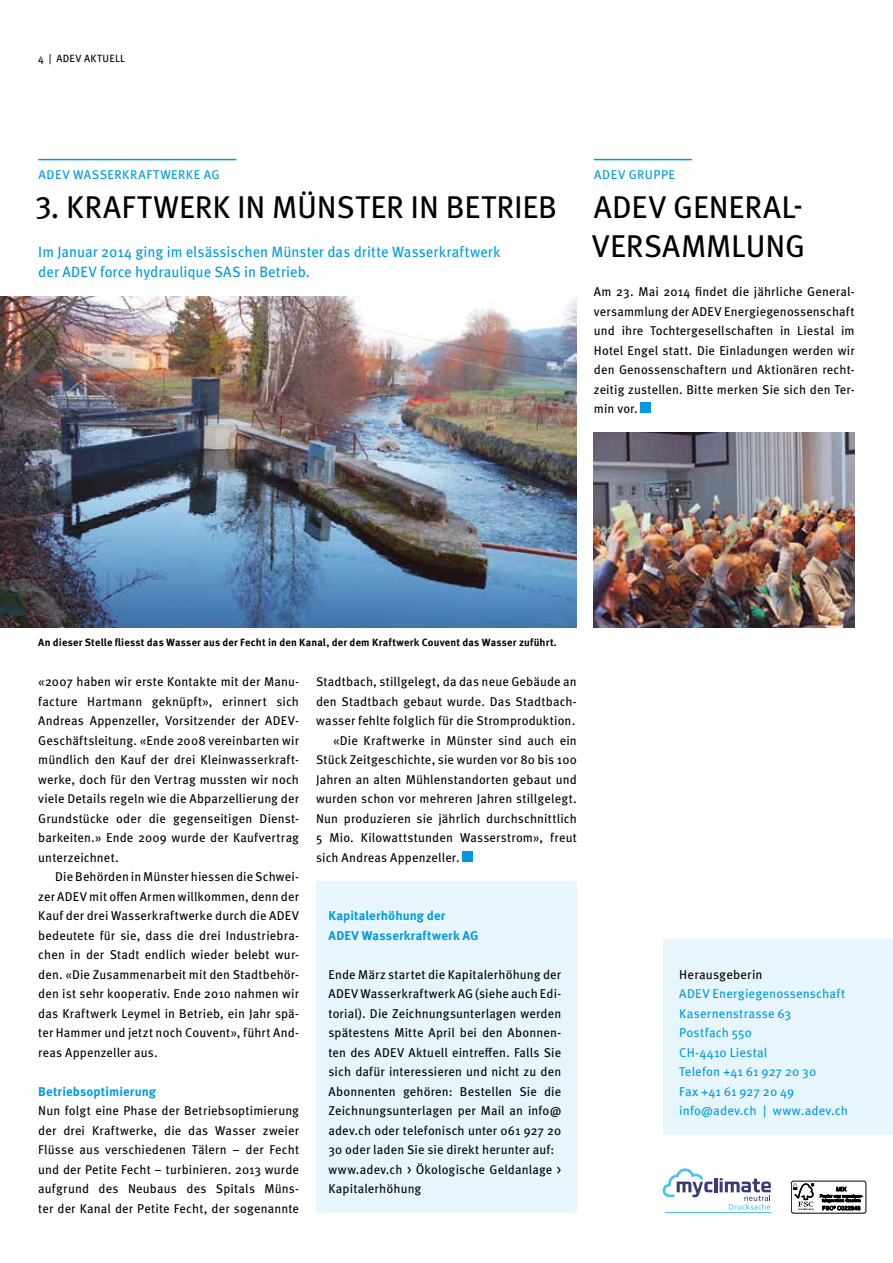
<style>
.page{position:relative;width:893px;height:1263px;background:#fff}
.page>*{position:absolute;margin:0;border:0;box-sizing:border-box;transform-origin:0 0}
.t1{font:31.5px/39px "Meta Pro";color:#000}
.t2{font:15px/19.5px "Meta Pro";letter-spacing:.005em;color:#0099e0}
.t3{font:12.75px/19.5px "Meta Pro";letter-spacing:.01em;color:#000;text-align:justify}
.t4{font:12.75px/19.5px "Meta Pro";letter-spacing:.015em;color:#0099e0}
.t5{font:700 12.75px/19.5px "Meta Pro";letter-spacing:.01em;color:#0099e0}
.t6{font:12.75px "Meta Pro";letter-spacing:.045em;color:#0099e0}
.t7{font:12.75px "Meta Pro";letter-spacing:.04em;color:#0099e0}
.t8{font:700 10.5px "Meta Pro";letter-spacing:.02em;color:#000}
.t9{font:10.5px "Meta Pro";letter-spacing:.035em;color:#000}
</style>
<div class="page">
<div style="left:663px;top:940px;width:230px;height:195px;background:#e7f6fd"></div>
<div style="left:316px;top:881px;width:261px;height:332px;background:#e7f6fd"></div>
<hr style="left:38px;top:159px;width:198px;height:1px;background:#0099e0">
<hr style="left:594px;top:159px;width:98px;height:1px;background:#0099e0">
<div style="left:641px;top:403px;width:10px;height:10px;background:#0099e0"></div>
<div style="left:462px;top:851px;width:11px;height:11px;background:#0099e0"></div>
<img style="left:0;top:296px;width:577px;height:332px">
<div style="left:791px;top:1181px;width:75px;height:32px;border:1px solid #000;border-radius:2px"></div>
<svg style="left:793px;top:1183px;width:21px;height:28px"></svg>
<svg style="left:820px;top:1186px;width:43px;height:24px"></svg>
<hr style="left:665px;top:1212px;width:106px;height:1px;background:#4fc1ef">
<hr style="left:714px;top:1178px;width:3px;height:14px;background:#3c3a79">
<svg style="left:663px;top:1168px;width:49px;height:29px"></svg>
<svg style="left:720px;top:1178px;width:51px;height:31px"></svg>
<img style="left:594px;top:433px;width:261px;height:195px">
<p class="t9" style="left:38px;top:52px;width:88px">4 | ADEV AKTUELL</p>
<p class="t6" style="left:39px;top:167px;width:183px">ADEV WASSERKRAFTWERKE AG</p>
<h1 class="t1" style="left:35px;top:188px;width:524px">3. KRAFTWERK IN MÜNSTER IN BETRIEB</h1>
<p class="t2" style="left:38px;top:242px;width:464px">Im Januar 2014 ging im elsässischen Münster das dritte Wasserkraftwerk der ADEV force hydraulique SAS in Betrieb.</p>
<p class="t7" style="left:594px;top:167px;width:82px">ADEV GRUPPE</p>
<h1 class="t1" style="left:592px;top:188px;width:215px">ADEV GENERAL-<br>VERSAMMLUNG</h1>
<p class="t3" style="left:594px;top:282px;width:262px">Am 23. Mai 2014 findet die jährliche General&shy;versammlung der ADEV Energiegenossenschaft und ihre Tochtergesellschaften in Liestal im Hotel Engel statt. Die Einladungen werden wir den Genossenschaftern und Aktionären recht&shy;zeitig zustellen. Bitte merken Sie sich den Ter&shy;min vor.</p>
<p class="t8" style="left:38px;top:636px;width:520px">An dieser Stelle fliesst das Wasser aus der Fecht in den Kanal, der dem Kraftwerk Couvent das Wasser zuführt.</p>
<p class="t3" style="left:38px;top:672px;width:262px">«2007 haben wir erste Kontakte mit der Manu&shy;facture Hartmann geknüpft», erinnert sich Andreas Appenzeller, Vorsitzender der ADEV-Geschäftsleitung. «Ende 2008 vereinbarten wir mündlich den Kauf der drei Kleinwasserkraft&shy;werke, doch für den Vertrag mussten wir noch viele Details regeln wie die Abparzellierung der Grundstücke oder die gegenseitigen Dienst&shy;barkeiten.» Ende 2009 wurde der Kaufvertrag unterzeichnet.</p>
<p class="t3" style="left:38px;top:867px;width:262px;text-indent:17px">Die Behörden in Münster hiessen die Schwei&shy;zer ADEV mit offen Armen willkommen, denn der Kauf der drei Wasserkraftwerke durch die ADEV bedeutete für sie, dass die drei Industriebra&shy;chen in der Stadt endlich wieder belebt wur&shy;den. «Die Zusammenarbeit mit den Stadtbehör&shy;den ist sehr kooperativ. Ende 2010 nahmen wir das Kraftwerk Leymel in Betrieb, ein Jahr spä&shy;ter Hammer und jetzt noch Couvent», führt And&shy;reas Appenzeller aus.</p>
<p class="t5" style="left:38px;top:1081px;width:119px">Betriebsoptimierung</p>
<p class="t3" style="left:38px;top:1101px;width:262px">Nun folgt eine Phase der Betriebsoptimierung der drei Kraftwerke, die das Wasser zweier Flüsse aus verschiedenen Tälern – der Fecht und der Petite Fecht – turbinieren. 2013 wurde aufgrund des Neubaus des Spitals Müns&shy;ter der Kanal der Petite Fecht, der sogenannte</p>
<p class="t3" style="left:316px;top:672px;width:262px">Stadtbach, stillgelegt, da das neue Gebäude an</p>
<p class="t3" style="left:316px;top:691px;width:262px">den Stadtbach gebaut wurde. Das Stadtbach-</p>
<p class="t3" style="left:316px;top:711px;width:261px">wasser fehlte folglich für die Stromproduktion.</p>
<p class="t3" style="left:333px;top:730px;width:245px">«Die Kraftwerke in Münster sind auch ein</p>
<p class="t3" style="left:316px;top:750px;width:262px">Stück Zeitgeschichte, sie wurden vor 80 bis 100</p>
<p class="t3" style="left:316px;top:769px;width:262px">Jahren an alten Mühlenstandorten gebaut und</p>
<p class="t3" style="left:316px;top:789px;width:262px">wurden schon vor mehreren Jahren stillgelegt.</p>
<p class="t3" style="left:316px;top:808px;width:262px">Nun produzieren sie jährlich durchschnittlich</p>
<p class="t3" style="left:316px;top:828px;width:262px">5 Mio. Kilowattstunden Wasserstrom», freut</p>
<p class="t3" style="left:316px;top:847px;width:145px">sich Andreas Appenzeller.</p>
<p class="t5" style="left:328px;top:906px;width:151px">Kapitalerhöhung der<br>ADEV Wasserkraftwerk AG</p>
<p class="t3" style="left:328px;top:964px;width:234px;text-align:left">Ende März startet die Kapitalerhöhung der ADEV Wasserkraftwerk AG (siehe auch Edi&shy;torial). Die Zeichnungsunterlagen werden spätestens Mitte April bei den Abonnen&shy;ten des ADEV Aktuell eintreffen. Falls Sie sich dafür interessieren und nicht zu den Abonnenten gehören: Bestellen Sie die Zeichnungsunterlagen per Mail an info@ adev.ch oder telefonisch unter 061 927 20<br>30 oder laden Sie sie direkt herunter auf: www.adev.ch &gt; Ökologische Geldanlage &gt; Kapitalerhöhung</p>
<p class="t3" style="left:679px;top:964px;width:85px">Herausgeberin</p>
<p class="t4" style="left:679px;top:984px;width:170px">ADEV Energiegenossenschaft<br>Kasernenstrasse 63<br>Postfach 550<br>CH-4410 Liestal<br>Telefon +41 61 927 20 30<br>Fax +41 61 927 20 49 info@adev.ch | www.adev.ch</p>
</div>
